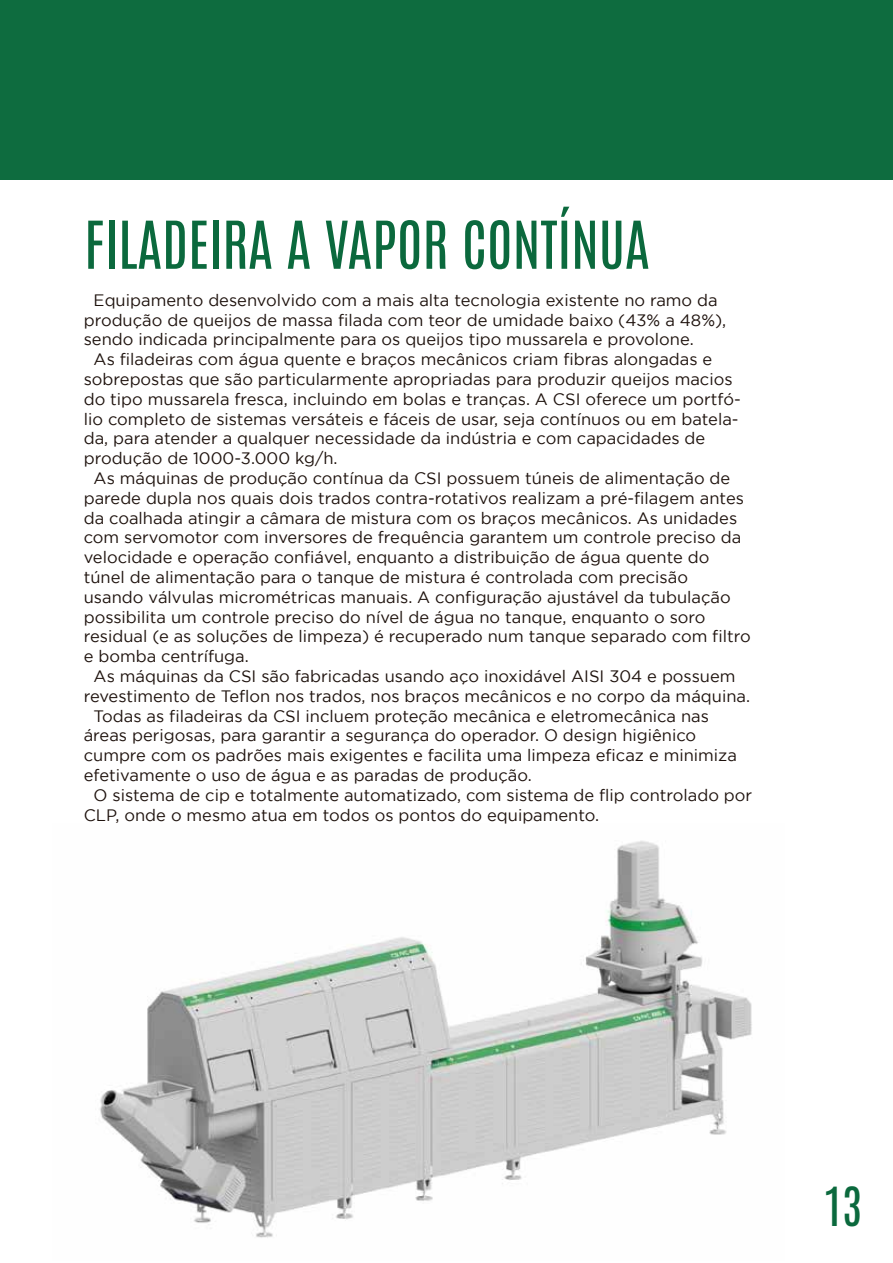
<style>
.page{position:relative;width:893px;height:1263px;background:#fff}
.page>*{position:absolute;margin:0;border:0;box-sizing:border-box;transform-origin:0 0}
.t1{font:55.95px "Antonio";color:#0b693d}
.t2{font:45.75px "Antonio";color:#0b693d}
.t3{font:16.5px/19.8px "Gotham";color:#1e120d}
</style>
<div class="page">
<img style="left:99px;top:840px;width:653px;height:398px">
<div style="left:0;top:0;width:893px;height:180px;background:#0e6c3f"></div>
<h1 class="t1" style="left:84px;top:205px;width:567px">FILADEIRA A VAPOR CONTÍNUA</h1>
<p class="t3" style="left:84px;top:290px;width:644px;text-indent:10px">Equipamento desenvolvido com a mais alta tecnologia existente no ramo da produção de queijos de massa filada com teor de umidade baixo (43% a 48%), sendo indicada principalmente para os queijos tipo mussarela e provolone.</p>
<p class="t3" style="left:84px;top:349px;width:659px;text-indent:10px">As filadeiras com água quente e braços mecânicos criam fibras alongadas e sobrepostas que são particularmente apropriadas para produzir queijos macios do tipo mussarela fresca, incluindo em bolas e tranças. A CSI oferece um portfó&shy;lio completo de sistemas versáteis e fáceis de usar, seja contínuos ou em batela&shy;da, para atender a qualquer necessidade da indústria e com capacidades de produção de 1000-3.000 kg/h.</p>
<p class="t3" style="left:84px;top:468px;width:668px;text-indent:10px">As máquinas de produção contínua da CSI possuem túneis de alimentação de parede dupla nos quais dois trados contra-rotativos realizam a pré-filagem antes da coalhada atingir a câmara de mistura com os braços mecânicos. As unidades com servomotor com inversores de frequência garantem um controle preciso da velocidade e operação confiável, enquanto a distribuição de água quente do túnel de alimentação para o tanque de mistura é controlada com precisão usando válvulas micrométricas manuais. A configuração ajustável da tubulação possibilita um controle preciso do nível de água no tanque, enquanto o soro residual (e as soluções de limpeza) é recuperado num tanque separado com filtro e bomba centrífuga.</p>
<p class="t3" style="left:94px;top:666px;width:643px">As máquinas da CSI são fabricadas usando aço inoxidável AISI 304 e possuem</p>
<p class="t3" style="left:84px;top:686px;width:668px">revestimento de Teflon nos trados, nos braços mecânicos e no corpo da máquina.</p>
<p class="t3" style="left:94px;top:706px;width:617px">Todas as filadeiras da CSI incluem proteção mecânica e eletromecânica nas</p>
<p class="t3" style="left:84px;top:725px;width:614px">áreas perigosas, para garantir a segurança do operador. O design higiênico</p>
<p class="t3" style="left:84px;top:745px;width:655px">cumpre com os padrões mais exigentes e facilita uma limpeza eficaz e minimiza</p>
<p class="t3" style="left:84px;top:765px;width:449px">efetivamente o uso de água e as paradas de produção.</p>
<p class="t3" style="left:94px;top:785px;width:660px">O sistema de cip e totalmente automatizado, com sistema de flip controlado por</p>
<p class="t3" style="left:84px;top:805px;width:517px">CLP, onde o mesmo atua em todos os pontos do equipamento.</p>
<h2 class="t2" style="left:823px;top:1174px;width:40px">13</h2>
</div>
